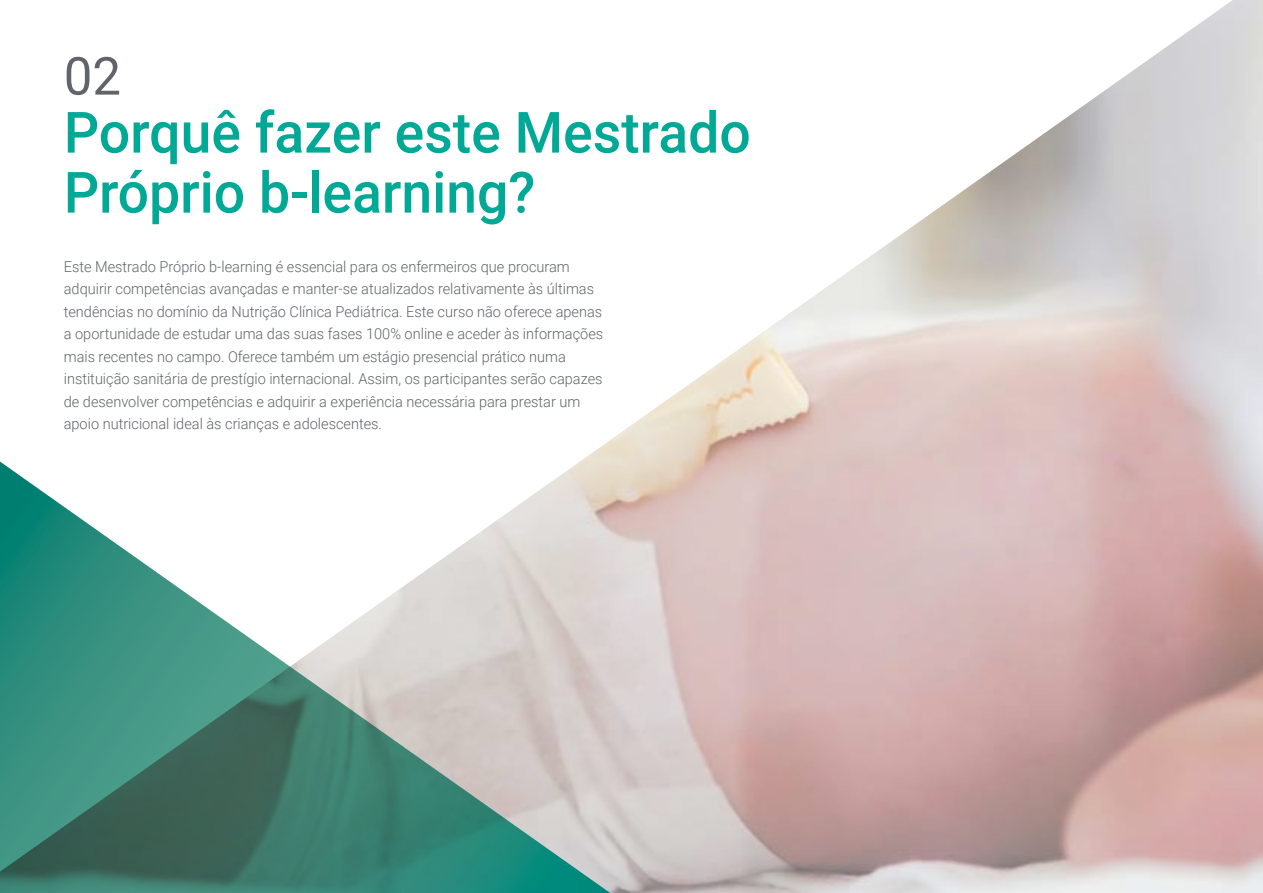
<style>
.page{position:relative;width:1263px;height:893px;background:#fff}
.page>*{position:absolute;margin:0;border:0;box-sizing:border-box;transform-origin:0 0}
.t1{font:500 57px/60px "Roboto";color:#00a996}
.t2{font:52.5px "Roboto";color:#61646a}
.t3{font:300 15px/22.5px "Roboto";color:#61646a}
</style>
<div class="page">
<svg style="left:0;top:446px;width:640px;height:447px"></svg>
<h2 class="t2" style="left:64px;top:39px;width:59px">02</h2>
<h1 class="t1" style="left:64px;top:100px;width:688px">Porquê fazer este Mestrado<br>Próprio b-learning?</h1>
<p class="t3" style="left:64px;top:255px;width:541px">Este Mestrado Próprio b-learning é essencial para os enfermeiros que procuram adquirir competências avançadas e manter-se atualizados relativamente às últimas tendências no domínio da Nutrição Clínica Pediátrica. Este curso não oferece apenas a oportunidade de estudar uma das suas fases 100% online e aceder às informações mais recentes no campo. Oferece também um estágio presencial prático numa instituição sanitária de prestígio internacional. Assim, os participantes serão capazes de desenvolver competências e adquirir a experiência necessária para prestar um apoio nutricional ideal às crianças e adolescentes.</p>
</div>
